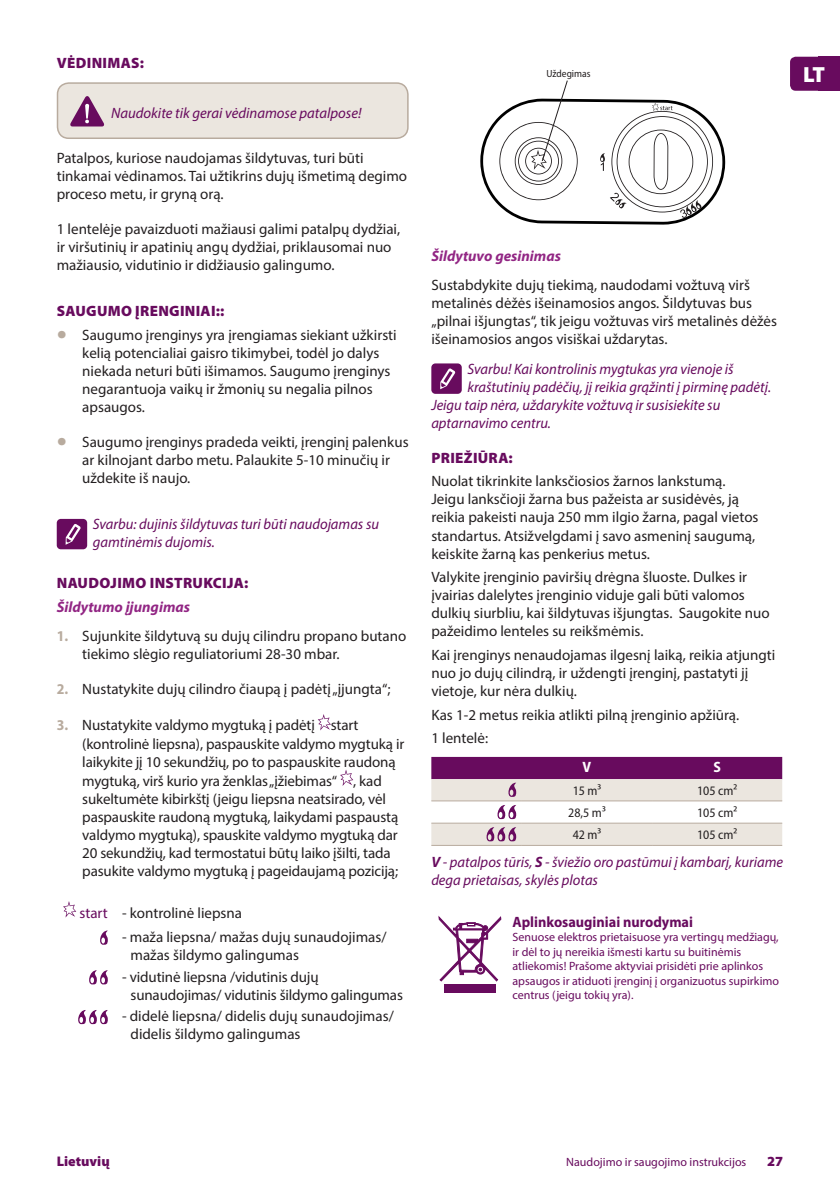
<style>
.page{position:relative;width:840px;height:1191px;background:#fff}
.page>*{position:absolute;margin:0;border:0;box-sizing:border-box;transform-origin:0 0}
.t1{font:900 22px "Myriad Pro";color:#fff}
.Body_Text{font:15px/18px "Myriad Pro";color:#231f20}
.Header_Text{font:italic 15px/18px "Myriad Pro";color:#680b5e}
.Body_Text-2{font:italic 15px/18px "Myriad Pro";color:#680b5e}
.Header_Text-2{font:900 15px "Myriad Pro";letter-spacing:.02em;color:#680b5e}
.Body_Text-3{font:italic 700 15px "Myriad Pro";color:#922684}
.Body_Text-4{font:700 15px "Myriad Pro";color:#680b5e;scale:.95 1}
.Body_Text-5{font:15px "Myriad Pro";color:#680b5e}
.Table_info{font:700 semi-condensed 15px "Myriad Pro";color:#fff}
.Body_Text-6{font:900 14px "Myriad Pro";color:#680b5e}
.Table_info-2{font:semi-condensed 13px "Myriad Pro";color:#231f20}
.Body_Text-7{font:12px/14.4px "Myriad Pro";color:#680b5e}
.t2{font:semi-condensed 10.4px "Myriad Pro";color:#231f20}
.s1{font-size:36px;color:#b8ab9e}
.s2{font-weight:700;font-stretch:semi-condensed;color:#b8ab9e}
.s3{font-weight:700}
</style>
<div class="page">
<div style="left:818px;top:57px;width:21px;height:34px;background:#680b5e"></div>
<div style="left:789px;top:57px;width:50px;height:34px;background:#680b5e;border-radius:6px"></div>
<div style="left:57px;top:83px;width:350px;height:55px;background:#ebe6df;border-radius:11px"></div>
<svg style="left:70px;top:96px;width:34px;height:30px"></svg>
<div style="left:57px;top:82px;width:351px;height:57px;border:2px solid #b8ab9e;border-radius:11px"></div>
<div style="left:57px;top:519px;width:30px;height:30px;background:#680b5e;border-radius:4px"></div>
<svg style="left:66px;top:524px;width:15px;height:21px"></svg>
<svg style="left:318px;top:714px;width:13px;height:16px"></svg>
<svg style="left:340px;top:769px;width:13px;height:17px"></svg>
<svg style="left:63px;top:901px;width:13px;height:16px"></svg>
<svg style="left:100px;top:930px;width:8px;height:15px"></svg>
<svg style="left:89px;top:970px;width:19px;height:15px"></svg>
<svg style="left:78px;top:1010px;width:30px;height:14px"></svg>
<svg style="left:480px;top:80px;width:244px;height:145px"></svg>
<div style="left:431px;top:363px;width:30px;height:31px;background:#680b5e;border-radius:4px"></div>
<svg style="left:440px;top:368px;width:15px;height:21px"></svg>
<hr style="left:431px;top:845px;width:90px;height:1px;background:#b8ab9e">
<hr style="left:521px;top:845px;width:130px;height:1px;background:#b8ab9e">
<hr style="left:651px;top:845px;width:130px;height:1px;background:#b8ab9e">
<svg style="left:431px;top:757px;width:350px;height:88px"></svg>
<div style="left:444px;top:983px;width:51px;height:9px;background:#680b5e"></div>
<svg style="left:438px;top:915px;width:63px;height:67px"></svg>
<p class="Header_Text-2" style="left:57px;top:54px;width:89px">VĖDINIMAS:</p>
<p class="Body_Text-2" style="left:111px;top:104px;width:252px">Naudokite tik gerai vėdinamose patalpose!</p>
<p class="Body_Text" style="left:57px;top:148px;width:352px">Patalpos, kuriose naudojamas šildytuvas, turi būti tinkamai vėdinamos. Tai užtikrins dujų išmetimą degimo proceso metu, ir gryną orą.</p>
<p class="Body_Text" style="left:57px;top:219px;width:345px">1 lentelėje pavaizduoti mažiausi galimi patalpų dydžiai, ir viršutinių ir apatinių angų dydžiai, priklausomai nuo mažiausio, vidutinio ir didžiausio galingumo.</p>
<p class="Header_Text-2" style="left:57px;top:302px;width:169px">SAUGUMO ĮRENGINIAI::</p>
<p class="Body_Text" style="left:82px;top:325px;width:316px;text-indent:-26px"><span class="s1">•</span> Saugumo įrenginys yra įrengiamas siekiant užkirsti kelią potencialiai gaisro tikimybei, todėl jo dalys niekada neturi būti išimamos. Saugumo įrenginys negarantuoja vaikų ir žmonių su negalia pilnos apsaugos.</p>
<p class="Body_Text" style="left:82px;top:432px;width:327px;text-indent:-26px"><span class="s1">•</span> Saugumo įrenginys pradeda veikti, įrenginį palenkus ar kilnojant darbo metu. Palaukite 5-10 minučių ir uždekite iš naujo.</p>
<p class="Header_Text" style="left:93px;top:515px;width:287px">Svarbu: dujinis šildytuvas turi būti naudojamas su gamtinėmis dujomis.</p>
<p class="Header_Text-2" style="left:57px;top:574px;width:193px">NAUDOJIMO INSTRUKCIJA:</p>
<p class="Body_Text-3" style="left:57px;top:597px;width:135px">Šildytumo įjungimas</p>
<p class="Body_Text" style="left:82px;top:626px;width:325px;text-indent:-26px"><span class="s2">1.</span> Sujunkite šildytuvą su dujų cilindru propano butano tiekimo slėgio reguliatoriumi 28-30 mbar.</p>
<p class="Body_Text" style="left:57px;top:679px;width:335px"><span class="s2">2.</span> Nustatykite dujų cilindro čiaupą į padėtį „įjungta“;</p>
<p class="Body_Text" style="left:82px;top:716px;width:323px;text-indent:-26px"><span class="s2">3.</span> Nustatykite valdymo mygtuką į padėtį start (kontrolinė liepsna), paspauskite valdymo mygtuką ir laikykite jį 10 sekundžių, po to paspauskite raudoną</p>
<p class="Body_Text" style="left:82px;top:771px;width:317px">mygtuką, virš kurio yra ženklas „įžiebimas“ , kad sukeltumėte kibirkštį (jeigu liepsna neatsirado, vėl paspauskite raudoną mygtuką, laikydami paspaustą valdymo mygtuką), spauskite valdymo mygtuką dar 20 sekundžių, kad termostatui būtų laiko įšilti, tada pasukite valdymo mygtuką į pageidaujamą poziciją;</p>
<p class="Body_Text-5" style="left:79px;top:903px;width:30px">start</p>
<p class="Body_Text" style="left:122px;top:903px;width:121px">- kontrolinė liepsna</p>
<p class="Body_Text" style="left:130px;top:927px;width:257px;text-indent:-9px">- maža liepsna/ mažas dujų sunaudojimas/ mažas šildymo galingumas</p>
<p class="Body_Text" style="left:130px;top:967px;width:274px;text-indent:-9px">- vidutinė liepsna /vidutinis dujų sunaudojimas/ vidutinis šildymo galingumas</p>
<p class="Body_Text" style="left:130px;top:1007px;width:265px;text-indent:-9px">- didelė liepsna/ didelis dujų sunaudojimas/ didelis šildymo galingumas</p>
<p class="t2" style="left:546px;top:68px;width:46px">Uždegimas</p>
<h1 class="t1" style="left:802px;top:62px;width:23px">LT</h1>
<p class="Body_Text-3" style="left:431px;top:246px;width:131px">Šildytuvo gesinimas</p>
<p class="Body_Text" style="left:431px;top:276px;width:347px">Sustabdykite dujų tiekimą, naudodami vožtuvą virš metalinės dėžės išeinamosios angos. Šildytuvas bus „pilnai išjungtas“, tik jeigu vožtuvas virš metalinės dėžės išeinamosios angos visiškai uždarytas.</p>
<p class="Header_Text" style="left:467px;top:359px;width:267px">Svarbu! Kai kontrolinis mygtukas yra vienoje iš</p>
<p class="Header_Text" style="left:467px;top:377px;width:305px">kraštutinių padėčių, jį reikia grąžinti į pirminę padėtį.</p>
<p class="Header_Text" style="left:431px;top:395px;width:290px">Jeigu taip nėra, uždarykite vožtuvą ir susisiekite su</p>
<p class="Header_Text" style="left:431px;top:413px;width:121px">aptarnavimo centru.</p>
<p class="Header_Text-2" style="left:431px;top:449px;width:83px">PRIEŽIŪRA:</p>
<p class="Body_Text" style="left:431px;top:472px;width:328px">Nuolat tikrinkite lanksčiosios žarnos lankstumą.<br>Jeigu lanksčioji žarna bus pažeista ar susidėvės, ją reikia pakeisti nauja 250 mm ilgio žarna, pagal vietos standartus. Atsižvelgdami į savo asmeninį saugumą, keiskite žarną kas penkerius metus.</p>
<p class="Body_Text" style="left:431px;top:568px;width:339px">Valykite įrenginio paviršių drėgna šluoste. Dulkes ir įvairias dalelytes įrenginio viduje gali būti valomos dulkių siurbliu, kai šildytuvas išjungtas. Saugokite nuo pažeidimo lenteles su reikšmėmis.</p>
<p class="Body_Text" style="left:431px;top:645px;width:345px">Kai įrenginys nenaudojamas ilgesnį laiką, reikia atjungti nuo jo dujų cilindrą, ir uždengti įrenginį, pastatyti jį vietoje, kur nėra dulkių.</p>
<p class="Body_Text" style="left:431px;top:705px;width:309px">Kas 1-2 metus reikia atlikti pilną įrenginio apžiūrą.</p>
<p class="Body_Text" style="left:431px;top:729px;width:58px">1 lentelė:</p>
<p class="Table_info" style="left:582px;top:758px;width:10px">V</p>
<p class="Table_info" style="left:713px;top:758px;width:9px">S</p>
<p class="Table_info-2" style="left:572px;top:783px;width:30px">15 m³</p>
<p class="Table_info-2" style="left:696px;top:783px;width:42px">105 cm²</p>
<p class="Table_info-2" style="left:568px;top:805px;width:39px">28,5 m³</p>
<p class="Table_info-2" style="left:696px;top:805px;width:42px">105 cm²</p>
<p class="Table_info-2" style="left:572px;top:827px;width:30px">42 m³</p>
<p class="Table_info-2" style="left:696px;top:827px;width:42px">105 cm²</p>
<p class="Body_Text-2" style="left:431px;top:853px;width:353px"><span class="s3">V</span> - patalpos tūris, <span class="s3">S</span> - šviežio oro pastūmui į kambarį, kuriame dega prietaisas, skylės plotas</p>
<p class="Body_Text-4" style="left:512px;top:912px;width:191px">Aplinkosauginiai nurodymai</p>
<p class="Body_Text-7" style="left:512px;top:930px;width:268px">Senuose elektros prietaisuose yra vertingų medžiagų, ir dėl to jų nereikia išmesti kartu su buitinėmis atliekomis! Prašome aktyviai prisidėti prie aplinkos apsaugos ir atiduoti įrenginį į organizuotus supirkimo centrus (jeigu tokių yra).</p>
<p class="Body_Text-6" style="left:57px;top:1153px;width:54px">Lietuvių</p>
<p class="Body_Text-7" style="left:566px;top:1154px;width:181px">Naudojimo ir saugojimo instrukcijos</p>
<p class="Body_Text-6" style="left:766px;top:1153px;width:18px">27</p>
</div>
